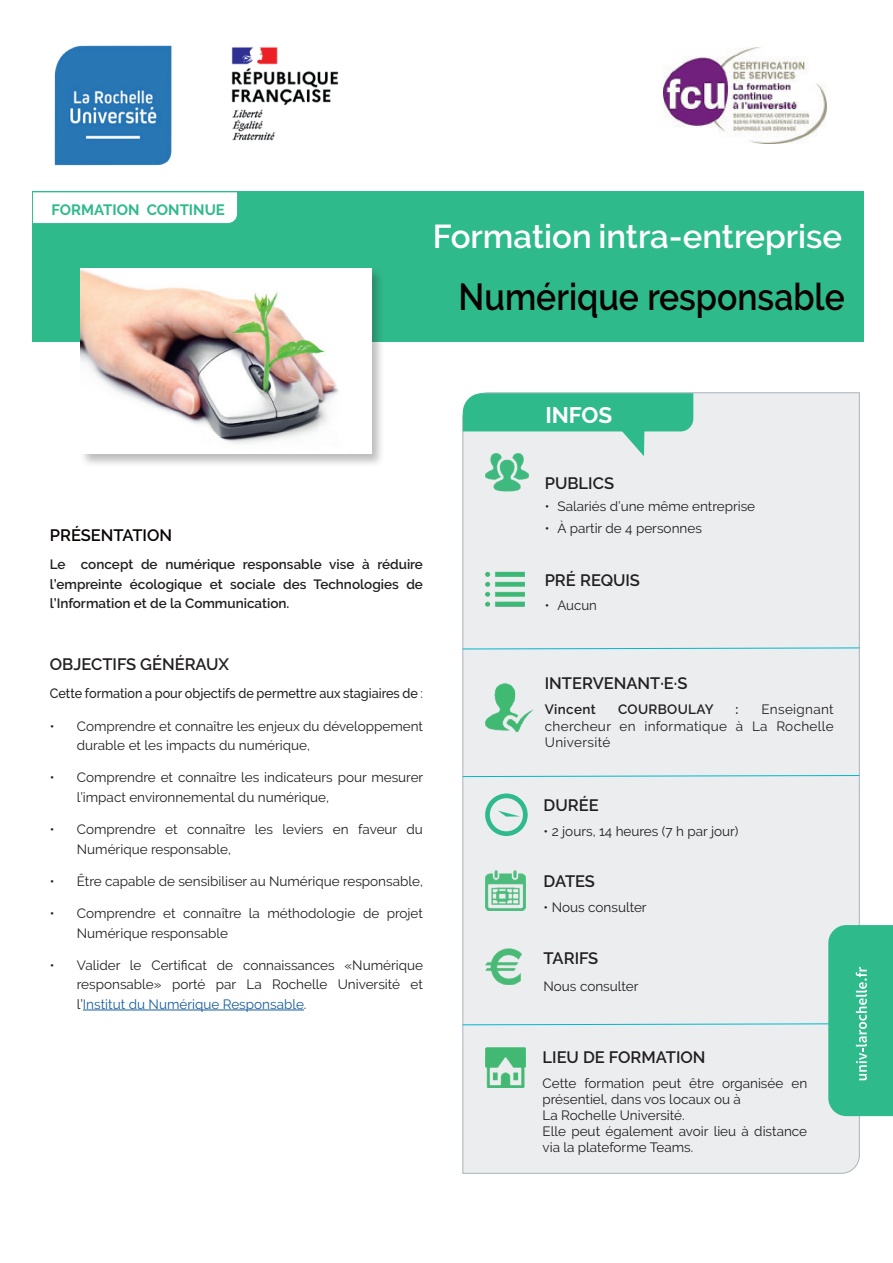
<style>
.page{position:relative;width:893px;height:1263px;background:#fff}
.page>*{position:absolute;margin:0;border:0;box-sizing:border-box;transform-origin:0 0}
.t1{font:600 37.5px "Raleway";color:#080302;scale:.9 1}
.t2{font:600 33px "Raleway";color:#fff}
.t3{font:700 22.5px "Raleway";color:#fff}
.t4{font:600 16.5px "Raleway";color:#231f20}
.t5{font:600 16.5px "Raleway";color:#080302}
.t6{font:700 15px "Raleway";color:#2fba8c}
.t7{font:13.5px/19.5px "Raleway";color:#231f20}
.t8{font:600 13.5px/19.5px "Raleway";color:#231f20;text-align:justify}
.t9{font:500 13.5px "Raleway";color:#231f20;scale:.94 1}
.t10{font:600 13.5px "Raleway";letter-spacing:.025em;color:#231f20}
.s1{font-weight:400}
.s2{color:#175d9e}
</style>
<div class="page">
<div style="left:32px;top:191px;width:831px;height:151px;background:#2fba8c"></div>
<img style="left:54px;top:45px;width:118px;height:121px">
<div style="left:79px;top:267px;width:306px;height:200px;background:#231f20;opacity:.3"></div>
<img style="left:81px;top:268px;width:291px;height:186px">
<hr style="left:83px;top:1010px;width:221px;height:1px;background:#175d9e">
<div style="left:462px;top:392px;width:398px;height:782px;background:#ebedef"></div>
<svg style="left:485px;top:793px;width:43px;height:43px;background:#addcce"></svg>
<img style="left:485px;top:456px;width:44px;height:37px">
<img style="left:485px;top:569px;width:39px;height:39px">
<img style="left:485px;top:871px;width:40px;height:40px">
<img style="left:485px;top:683px;width:48px;height:48px">
<svg style="left:462px;top:647px;width:398px;height:2px"></svg>
<svg style="left:462px;top:775px;width:398px;height:2px"></svg>
<svg style="left:463px;top:393px;width:230px;height:63px;background:#76cdb1"></svg>
<svg style="left:462px;top:925px;width:431px;height:191px;background:#cbe4dd"></svg>
<img style="left:231px;top:47px;width:108px;height:94px">
<svg style="left:33px;top:192px;width:205px;height:32px;background:#f4fbf9"></svg>
<img style="left:663px;top:47px;width:163px;height:97px">
<p class="t6" style="left:51px;top:201px;width:175px">FORMATION CONTINUE</p>
<h2 class="t2" style="left:433px;top:218px;width:411px">Formation intra-entreprise</h2>
<h1 class="t1" style="left:459px;top:275px;width:431px">Numérique responsable</h1>
<p class="t5" style="left:50px;top:526px;width:124px">PRÉSENTATION</p>
<p class="t8" style="left:50px;top:555px;width:375px">Le concept de numérique responsable vise à réduire l’empreinte écologique et sociale des Technologies de l’Information et de la Communication.</p>
<p class="t4" style="left:50px;top:655px;width:181px">OBJECTIFS GÉNÉRAUX</p>
<p class="t9" style="left:50px;top:686px;width:398px">Cette formation a pour objectifs de permettre aux stagiaires de <span class="s1">:</span></p>
<p class="t7" style="left:77px;top:716px;width:348px;text-indent:-27px">• Comprendre et connaître les enjeux du développement durable et les impacts du numérique,</p>
<p class="t7" style="left:77px;top:768px;width:348px;text-indent:-27px">• Comprendre et connaître les indicateurs pour mesurer l’impact environnemental du numérique,</p>
<p class="t7" style="left:77px;top:820px;width:348px;text-indent:-27px">• Comprendre et connaître les leviers en faveur du<br>Numérique responsable,</p>
<p class="t7" style="left:50px;top:871px;width:375px">• Être capable de sensibiliser au Numérique responsable,</p>
<p class="t7" style="left:77px;top:904px;width:348px;text-indent:-27px">• Comprendre et connaître la méthodologie de projet<br>Numérique responsable</p>
<p class="t7" style="left:77px;top:955px;width:348px;text-align:justify;text-indent:-27px">• Valider le Certificat de connaissances «Numérique responsable» porté par La Rochelle Université et l’<span class="s2">Institut du Numérique Responsable</span>.</p>
<h3 class="t3" style="left:545px;top:402px;width:68px">INFOS</h3>
<p class="t4" style="left:545px;top:474px;width:71px">PUBLICS</p>
<p class="t7" style="left:545px;top:497px;width:212px">• Salariés d’une même entreprise</p>
<p class="t7" style="left:545px;top:519px;width:159px">• À partir de 4 personnes</p>
<p class="t4" style="left:545px;top:570px;width:97px">PRÉ REQUIS</p>
<p class="t7" style="left:545px;top:596px;width:54px">• Aucun</p>
<p class="t4" style="left:545px;top:674px;width:144px">INTERVENANT·E·S</p>
<p class="t10" style="left:545px;top:702px;width:52px">Vincent</p>
<p class="t10" style="left:618px;top:702px;width:97px">COURBOULAY</p>
<p class="t8" style="left:735px;top:700px;width:5px">:</p>
<p class="t7" style="left:545px;top:701px;width:290px;line-height:16.5px;text-align:justify;text-indent:217px">Enseignant chercheur en informatique à La Rochelle Université</p>
<p class="t4" style="left:544px;top:796px;width:57px">DURÉE</p>
<p class="t7" style="left:544px;top:822px;width:196px">• 2 jours, 14 heures (7 h par jour)</p>
<p class="t4" style="left:544px;top:872px;width:53px">DATES</p>
<p class="t7" style="left:544px;top:898px;width:105px">• Nous consulter</p>
<p class="t4" style="left:544px;top:949px;width:56px">TARIFS</p>
<p class="t7" style="left:544px;top:976px;width:96px">Nous consulter</p>
<p class="t4" style="left:543px;top:1047px;width:165px">LIEU DE FORMATION</p>
<p class="t7" style="left:543px;top:1074px;width:266px;line-height:16.2px">Cette formation peut être organisée en présentiel, dans vos locaux ou à<br>La Rochelle Université.<br>Elle peut également avoir lieu à distance via la plateforme Teams.</p>
</div>
